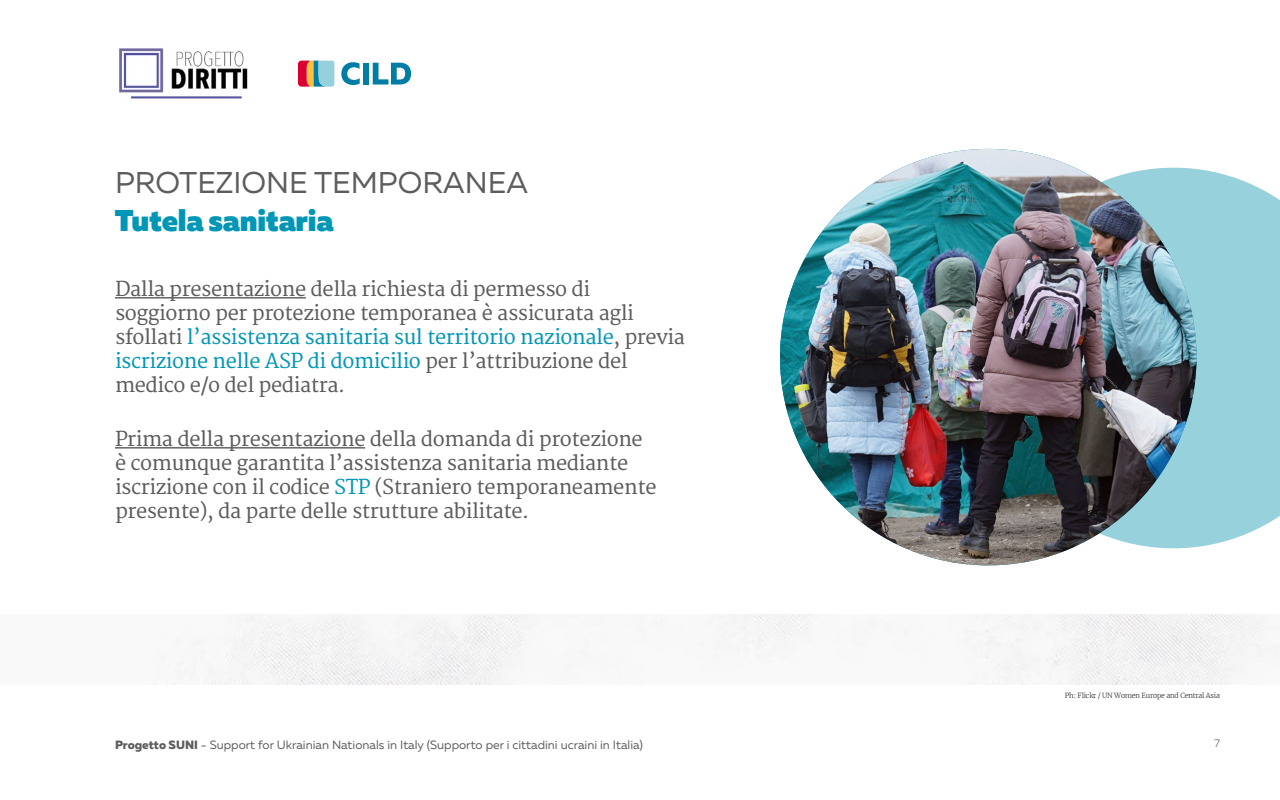
<style>
.page{position:relative;width:1280px;height:800px;background:#fff}
.page>*{position:absolute;margin:0;border:0;box-sizing:border-box;transform-origin:0 0}
.t1{font:30px "Muller";color:#5d5d5d}
.t2{font:900 30px "Muller";letter-spacing:-.01em;color:#0097b6}
.t3{font:20px/24px "Merriweather";letter-spacing:-.02em;color:#5d5d5d}
.t4{font:12px "Muller";color:#5d5d5d}
.t5{font:300 11px "Muller";color:#5d5d5d}
.t6{font:300 7px "Merriweather";letter-spacing:-.02em;color:#353535}
.s1{color:#0097b6}
.s2{font-weight:800}
</style>
<div class="page">
<img style="left:119px;top:48px;width:129px;height:51px">
<svg style="left:298px;top:61px;width:36px;height:26px"></svg>
<svg style="left:341px;top:62px;width:19px;height:23px"></svg>
<div style="left:363px;top:63px;width:6px;height:22px;background:#007da5"></div>
<svg style="left:373px;top:63px;width:38px;height:22px"></svg>
<img style="left:172px;top:614px;width:1107px;height:70px">
<svg style="left:1073px;top:168px;width:207px;height:380px;fill:#97d1dc"></svg>
<img style="left:780px;top:149px;width:417px;height:416px;border-radius:208px">
<hr style="left:115px;top:297px;width:191px;height:2px;background:#5d5d5d">
<hr style="left:115px;top:447px;width:250px;height:2px;background:#5d5d5d">
<h1 class="t1" style="left:115px;top:164px;width:414px">PROTEZIONE TEMPORANEA</h1>
<h1 class="t2" style="left:115px;top:201px;width:220px">Tutela sanitaria</h1>
<p class="t3" style="left:115px;top:278px;width:572px">Dalla presentazione della richiesta di permesso di soggiorno per protezione temporanea è assicurata agli sfollati <span class="s1">l’assistenza sanitaria sul territorio nazionale</span>, previa <span class="s1">iscrizione nelle ASP di domicilio</span> per l’attribuzione del medico e/o del pediatra.</p>
<p class="t3" style="left:115px;top:428px;width:543px">Prima della presentazione della domanda di protezione è comunque garantita l’assistenza sanitaria mediante iscrizione con il codice <span class="s1">STP</span> (Straniero temporaneamente presente), da parte delle strutture abilitate.</p>
<p class="t6" style="left:1065px;top:690px;width:157px">Ph: Flickr / UN Women Europe and Central Asia</p>
<p class="t4" style="left:115px;top:737px;width:530px"><span class="s2">Progetto SUNI</span> - Support for Ukrainian Nationals in Italy (Supporto per i cittadini ucraini in Italia)</p>
<p class="t5" style="left:1214px;top:737px;width:7px">7</p>
</div>
